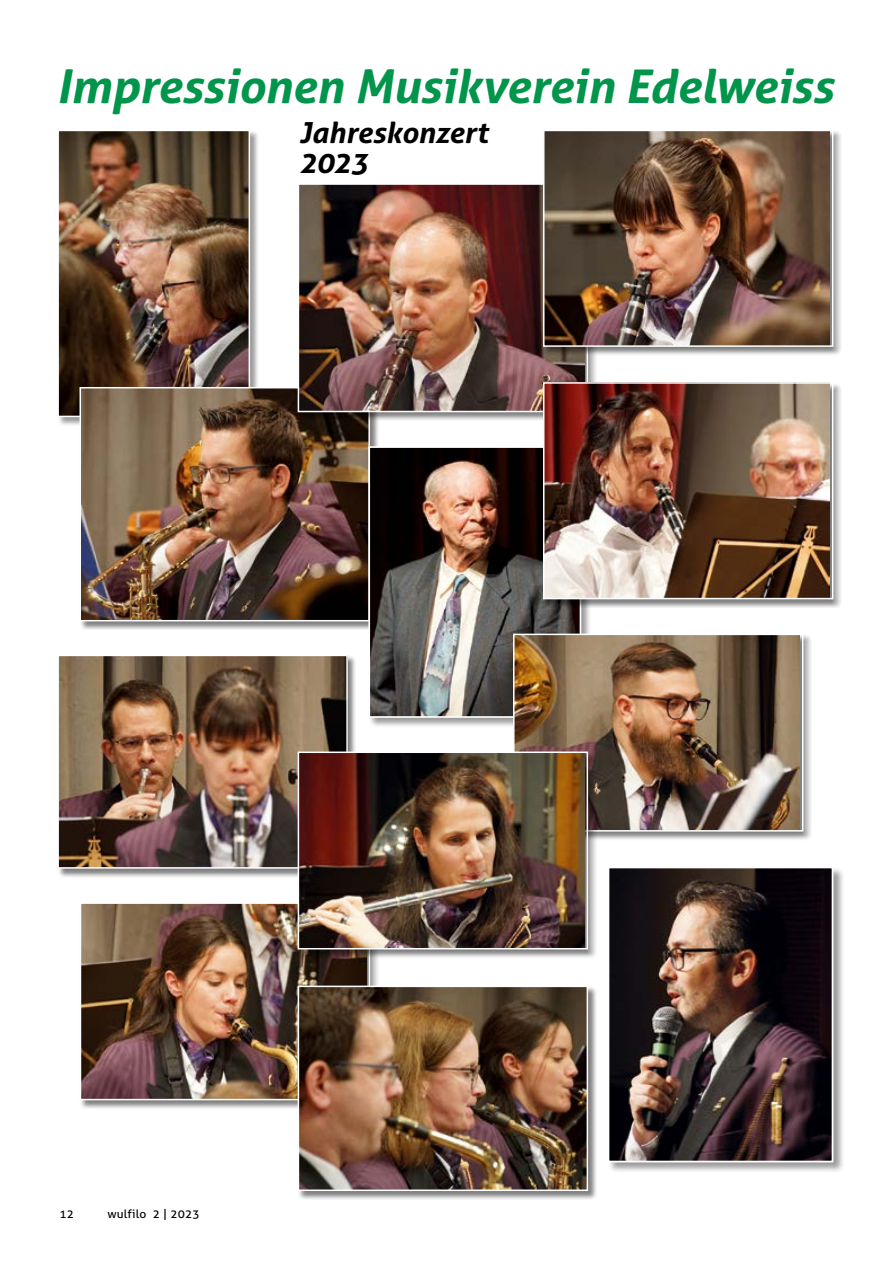
<style>
.page{position:relative;width:893px;height:1263px;background:#fff}
.page>*{position:absolute;margin:0;border:0;box-sizing:border-box;transform-origin:0 0}
.t1{font:italic 700 46.5px "Aller";letter-spacing:-.01em;color:#00954b}
.t2{font:italic 700 29.1px/30px "Aller";letter-spacing:-.01em;color:#000}
.t3{font:11.7px "Aller";letter-spacing:.015em;color:#000}
</style>
<div class="page">
<div style="left:57px;top:129px;width:202px;height:297px;background:#000;opacity:.4"></div>
<img style="left:60px;top:133px;width:187px;height:281px">
<div style="left:57px;top:130px;width:193px;height:287px;border:2px solid #fff"></div>
<div style="left:79px;top:386px;width:300px;height:244px;background:#000;opacity:.5"></div>
<img style="left:83px;top:390px;width:284px;height:228px">
<div style="left:80px;top:387px;width:290px;height:234px;border:2px solid #fff"></div>
<div style="left:297px;top:183px;width:300px;height:238px;background:#000;opacity:.5"></div>
<img style="left:301px;top:186px;width:284px;height:223px">
<div style="left:298px;top:183px;width:290px;height:229px;border:2px solid #fff"></div>
<div style="left:368px;top:446px;width:223px;height:282px;background:#000;opacity:.4"></div>
<img style="left:371px;top:449px;width:207px;height:266px">
<div style="left:368px;top:446px;width:213px;height:272px;border:2px solid #fff"></div>
<div style="left:543px;top:129px;width:299px;height:227px;background:#000;opacity:.5"></div>
<img style="left:546px;top:133px;width:284px;height:211px">
<div style="left:543px;top:130px;width:290px;height:217px;border:2px solid #fff"></div>
<div style="left:543px;top:382px;width:299px;height:226px;background:#000;opacity:.5"></div>
<img style="left:546px;top:385px;width:284px;height:211px">
<div style="left:543px;top:382px;width:290px;height:217px;border:2px solid #fff"></div>
<div style="left:57px;top:654px;width:300px;height:223px;background:#000;opacity:.5"></div>
<img style="left:60px;top:658px;width:285px;height:208px">
<div style="left:57px;top:655px;width:291px;height:214px;border:2px solid #fff"></div>
<div style="left:513px;top:633px;width:299px;height:207px;background:#000;opacity:.5"></div>
<img style="left:516px;top:637px;width:284px;height:191px">
<div style="left:513px;top:634px;width:290px;height:197px;border:2px solid #fff"></div>
<div style="left:607px;top:866px;width:237px;height:307px;background:#000;opacity:.4"></div>
<img style="left:611px;top:869px;width:219px;height:290px">
<div style="left:608px;top:866px;width:225px;height:296px;border:2px solid #fff"></div>
<div style="left:79px;top:902px;width:300px;height:207px;background:#000;opacity:.5"></div>
<img style="left:83px;top:905px;width:284px;height:192px">
<div style="left:80px;top:902px;width:290px;height:198px;border:2px solid #fff"></div>
<div style="left:297px;top:985px;width:300px;height:214px;background:#000;opacity:.5"></div>
<img style="left:301px;top:989px;width:284px;height:199px">
<div style="left:298px;top:986px;width:290px;height:205px;border:2px solid #fff"></div>
<div style="left:297px;top:751px;width:300px;height:207px;background:#000;opacity:.5"></div>
<img style="left:301px;top:754px;width:284px;height:192px">
<div style="left:298px;top:751px;width:290px;height:198px;border:2px solid #fff"></div>
<p class="t1" style="left:56px;top:57px;width:779px">Impressionen Musikverein Edelweiss</p>
<p class="t2" style="left:299px;top:117px;width:190px">Jahreskonzert<br>2023</p>
<p class="t3" style="left:60px;top:1207px;width:16px">12</p>
<p class="t3" style="left:107px;top:1207px;width:94px">wulfilo 2 | 2023</p>
</div>
